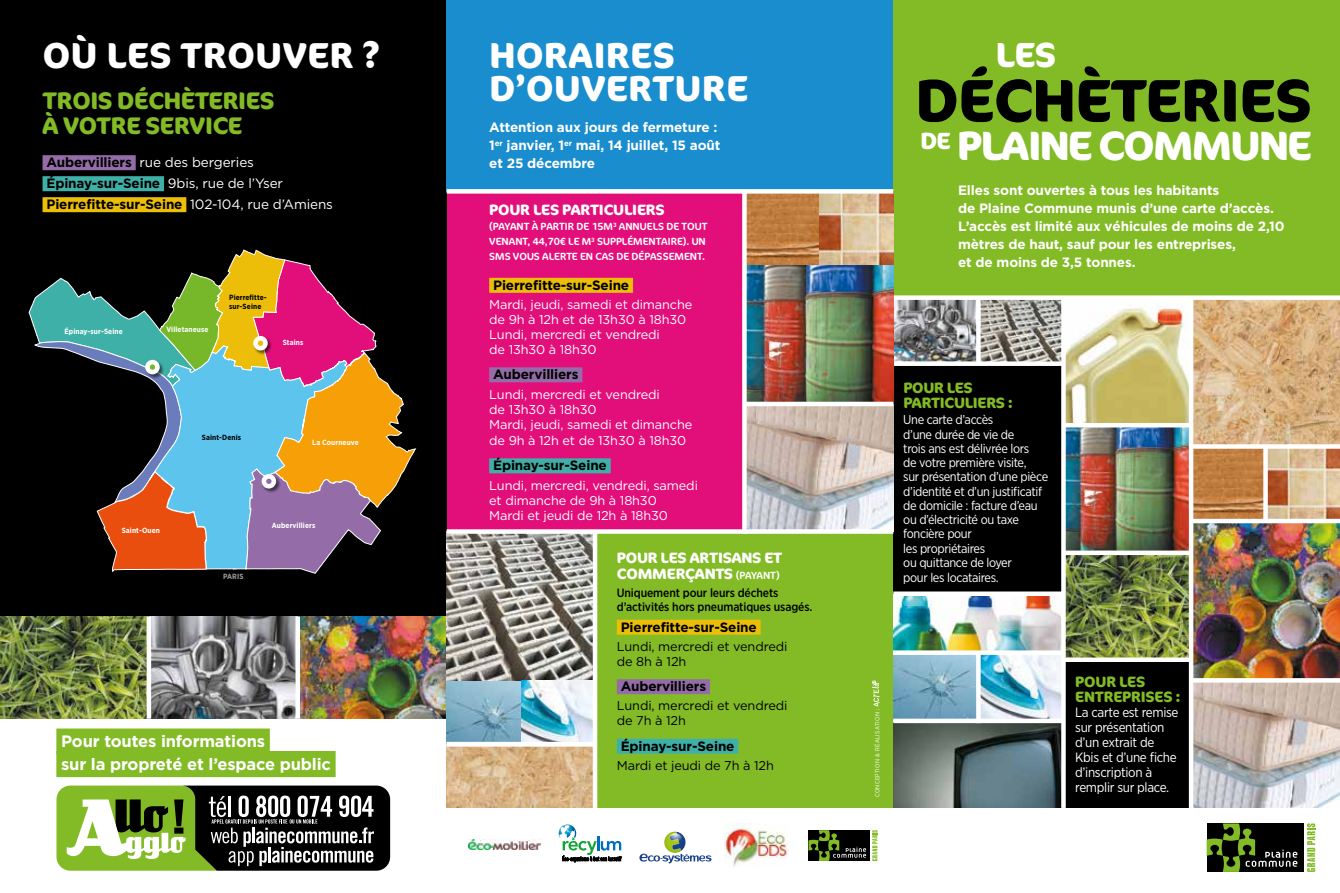
<style>
.page{position:relative;width:1340px;height:893px;background:#fff}
.page>*{position:absolute;margin:0;border:0;box-sizing:border-box;transform-origin:0 0}
.t1{font:700 60px "Cocon OT";letter-spacing:-.01em;color:#000}
.t2{font:700 40.95px "Cocon OT";letter-spacing:-.04em;color:#fff}
.t3{font:700 36px/33px "Cocon OT";letter-spacing:.015em;color:#fff}
.t4{font:700 34.8px "Cocon OT";color:#fff}
.t5{font:700 24px/25.5px "Cocon OT";letter-spacing:-.015em;color:#83bb26}
.t6{font:700 16.5px/22.5px "Gotham";letter-spacing:-.01em;color:#fff}
.t7{font:700 15px/16.5px "Cocon OT";letter-spacing:-.015em;color:#fff}
.t8{font:700 15px/15px "Cocon OT";letter-spacing:-.02em;color:#83bb26}
.t9{font:700 13.5px/18px "Gotham";letter-spacing:-.01em;color:#fff}
.t10{font:700 13.5px/21px "Gotham";letter-spacing:-.01em;color:#000}
.t11{font:13.5px/15px "Gotham Narrow";letter-spacing:-.025em;color:#fff}
.t12{font:12.75px/15px "Gotham";letter-spacing:-.01em;color:#fff}
.t13{font:12.75px/14.2px "Gotham Narrow";letter-spacing:-.03em;color:#fff}
.t14{font:12.75px/15px "Gotham";letter-spacing:-.01em;color:#000}
.t15{font:500 12px/13.5px "Gotham Narrow";letter-spacing:-.01em;color:#000}
.t16{font:10.5px/15px "Cocon OT";color:#fff}
.t17{font:700 7.5px "Gotham Narrow";letter-spacing:.015em;color:#fff}
.t18{font:700 7.5px/8.2px "Gotham Narrow";letter-spacing:.015em;color:#000}
.t19{font:700 7.5px "Gotham Narrow";letter-spacing:.015em;color:#9d9d9c}
.t20{font:6px "Gotham Narrow";letter-spacing:.05em;color:#fff}
.s1{font-weight:400;color:#fff}
.s2{font-weight:400;font-size:10.5px}
</style>
<div class="page">
<div style="left:893px;top:0;width:446px;height:298px;background:#83bb26"></div>
<div style="left:893px;top:362px;width:170px;height:231px;background:#000"></div>
<div style="left:1063px;top:661px;width:128px;height:147px;background:#000"></div>
<div style="left:1206px;top:823px;width:97px;height:49px;background:#000"></div>
<svg style="left:1307px;top:823px;width:8px;height:49px"></svg>
<svg style="left:1206px;top:823px;width:91px;height:49px"></svg>
<img style="left:1267px;top:449px;width:72px;height:70px">
<img style="left:893px;top:300px;width:168px;height:61px">
<img style="left:893px;top:655px;width:83px;height:64px">
<img style="left:893px;top:723px;width:168px;height:85px">
<img style="left:980px;top:655px;width:81px;height:64px">
<img style="left:1065px;top:555px;width:123px;height:102px">
<svg style="left:1193px;top:300px;width:146px;height:144px;background:#d6b081"></svg>
<svg style="left:1193px;top:449px;width:70px;height:70px;background:#be7e43"></svg>
<svg style="left:1193px;top:683px;width:146px;height:125px;background:#c7beb9"></svg>
<svg style="left:1065px;top:306px;width:123px;height:117px"></svg>
<img style="left:893px;top:596px;width:168px;height:54px">
<img style="left:1065px;top:427px;width:123px;height:124px">
<img style="left:1193px;top:523px;width:146px;height:155px">
<div style="left:893px;top:295px;width:446px;height:5px;background:#fff"></div>
<div style="left:893px;top:591px;width:170px;height:5px;background:#fff"></div>
<div style="left:1063px;top:657px;width:128px;height:5px;background:#fff"></div>
<svg style="left:1061px;top:300px;width:4px;height:508px"></svg>
<div style="left:1188px;top:298px;width:5px;height:510px;background:#fff"></div>
<hr style="left:976px;top:297px;width:4px;height:67px;background:#fff">
<svg style="left:1263px;top:449px;width:1px;height:70px"></svg>
<svg style="left:976px;top:655px;width:1px;height:64px"></svg>
<hr style="left:1063px;top:423px;width:128px;height:4px;background:#fff">
<div style="left:893px;top:361px;width:169px;height:5px;background:#fff"></div>
<div style="left:446px;top:191px;width:298px;height:340px;background:#e20f7b"></div>
<div style="left:595px;top:531px;width:298px;height:277px;background:#83bb26"></div>
<div style="left:0;top:0;width:446px;height:617px;background:#000"></div>
<img style="left:416px;top:617px;width:30px;height:102px">
<div style="left:446px;top:0;width:447px;height:191px;background:#198dcd"></div>
<svg style="left:872px;top:680px;width:7px;height:26px"></svg>
<svg style="left:639px;top:832px;width:72px;height:31px"></svg>
<img style="left:469px;top:839px;width:72px;height:11px">
<img style="left:724px;top:823px;width:64px;height:44px">
<div style="left:808px;top:830px;width:62px;height:31px;background:#000"></div>
<svg style="left:872px;top:830px;width:5px;height:31px"></svg>
<svg style="left:808px;top:830px;width:58px;height:31px"></svg>
<svg style="left:558px;top:824px;width:63px;height:38px"></svg>
<img style="left:819px;top:194px;width:74px;height:72px">
<img style="left:446px;top:534px;width:147px;height:208px">
<svg style="left:446px;top:746px;width:147px;height:62px;background:#d7b387"></svg>
<svg style="left:746px;top:194px;width:73px;height:72px;background:#bd7e44"></svg>
<svg style="left:746px;top:406px;width:147px;height:123px;background:#c7bdb9"></svg>
<img style="left:746px;top:266px;width:147px;height:136px">
<div style="left:446px;top:189px;width:447px;height:5px;background:#fff"></div>
<div style="left:43px;top:155px;width:93px;height:15px;background:#946da8"></div>
<div style="left:43px;top:176px;width:121px;height:15px;background:#3fb0a8"></div>
<div style="left:43px;top:197px;width:143px;height:15px;background:#ecbe0a"></div>
<svg style="left:28px;top:249px;width:388px;height:622px"></svg>
<div style="left:265px;top:478px;width:7px;height:7px;border:1px solid #fff;border-radius:50%"></div>
<img style="left:0;top:617px;width:147px;height:102px">
<div style="left:489px;top:278px;width:144px;height:15px;background:#ecbe0a"></div>
<div style="left:489px;top:367px;width:93px;height:15px;background:#946da8"></div>
<div style="left:489px;top:458px;width:121px;height:15px;background:#3fb0a8"></div>
<div style="left:617px;top:620px;width:143px;height:15px;background:#ecbe0a"></div>
<div style="left:617px;top:679px;width:93px;height:15px;background:#946da8"></div>
<div style="left:617px;top:739px;width:121px;height:15px;background:#3fb0a8"></div>
<hr style="left:147px;top:617px;width:4px;height:102px;background:#fff">
<div style="left:295px;top:617px;width:5px;height:102px;background:#fff"></div>
<div style="left:56px;top:728px;width:214px;height:27px;background:#83bb26"></div>
<div style="left:56px;top:751px;width:279px;height:26px;background:#83bb26"></div>
<div style="left:446px;top:529px;width:447px;height:5px;background:#fff"></div>
<hr style="left:593px;top:531px;width:4px;height:277px;background:#fff">
<svg style="left:742px;top:193px;width:2px;height:341px"></svg>
<h3 class="t3" style="left:43px;top:39px;width:339px">OÙ LES TROUVER ?</h3>
<h3 class="t5" style="left:43px;top:88px;width:233px">TROIS DÉCHÈTERIES<br>À VOTRE SERVICE</h3>
<p class="t10" style="left:46px;top:152px;width:288px">Aubervilliers <span class="s1">rue des bergeries<br></span>Épinay-sur-Seine <span class="s1">9bis, rue de l’Yser<br></span>Pierrefitte-sur-Seine <span class="s1">102-104, rue d’Amiens</span></p>
<p class="t17" style="left:64px;top:327px;width:60px">Épinay-sur-Seine</p>
<p class="t17" style="left:166px;top:325px;width:44px">Villetaneuse</p>
<p class="t18" style="left:229px;top:294px;width:39px">Pierrefitte&shy;sur-Seine</p>
<p class="t17" style="left:283px;top:337px;width:22px">Stains</p>
<p class="t18" style="left:202px;top:433px;width:41px">Saint-Denis</p>
<p class="t17" style="left:312px;top:437px;width:48px">La Courneuve</p>
<p class="t17" style="left:122px;top:525px;width:40px">Saint-Ouen</p>
<p class="t19" style="left:223px;top:572px;width:22px">PARIS</p>
<p class="t17" style="left:272px;top:520px;width:45px">Aubervilliers</p>
<p class="t6" style="left:61px;top:730px;width:271px">Pour toutes informations<br>sur la propreté et l’espace public</p>
<h3 class="t3" style="left:489px;top:39px;width:260px">HORAIRES<br>D’OUVERTURE</h3>
<p class="t9" style="left:489px;top:118px;width:233px">Attention aux jours de fermeture :<br>1<sup>er</sup> janvier, 1<sup>er</sup> mai, 14 juillet, 15 août et 25 décembre</p>
<p class="t7" style="left:489px;top:202px;width:177px">POUR LES PARTICULIERS</p>
<p class="t16" style="left:489px;top:219px;width:220px">(PAYANT À PARTIR DE 15M<sup>3</sup> ANNUELS DE TOUT<br>VENANT, 44,70€ LE M<sup>3</sup> SUPPLÉMENTAIRE). UN<br>SMS VOUS ALERTE EN CAS DE DÉPASSEMENT.</p>
<p class="t10" style="left:493px;top:274px;width:138px">Pierrefitte-sur-Seine</p>
<p class="t12" style="left:489px;top:297px;width:205px">Mardi, jeudi, samedi et dimanche de 9h à 12h et de 13h30 à 18h30<br>Lundi, mercredi et vendredi<br>de 13h30 à 18h30</p>
<p class="t10" style="left:493px;top:364px;width:87px">Aubervilliers</p>
<p class="t12" style="left:489px;top:386px;width:205px">Lundi, mercredi et vendredi<br>de 13h30 à 18h30<br>Mardi, jeudi, samedi et dimanche</p>
<p class="t12" style="left:489px;top:433px;width:198px">de 9h à 12h et de 13h30 à 18h30</p>
<p class="t10" style="left:493px;top:455px;width:115px">Épinay-sur-Seine</p>
<p class="t12" style="left:489px;top:477px;width:210px">Lundi, mercredi, vendredi, samedi et dimanche de 9h à 18h30<br>Mardi et jeudi de 12h à 18h30</p>
<p class="t7" style="left:617px;top:550px;width:167px">POUR LES ARTISANS ET<br>COMMERÇANTS <span class="s2">(PAYANT)</span></p>
<p class="t15" style="left:617px;top:586px;width:197px">Uniquement pour leurs déchets d’activités hors pneumatiques usagés.</p>
<p class="t10" style="left:620px;top:616px;width:138px">Pierrefitte-sur-Seine</p>
<p class="t14" style="left:617px;top:639px;width:172px">Lundi, mercredi et vendredi de 8h à 12h</p>
<p class="t10" style="left:620px;top:676px;width:87px">Aubervilliers</p>
<p class="t14" style="left:617px;top:698px;width:172px">Lundi, mercredi et vendredi de 7h à 12h</p>
<p class="t10" style="left:620px;top:735px;width:115px">Épinay-sur-Seine</p>
<p class="t14" style="left:617px;top:758px;width:159px">Mardi et jeudi de 7h à 12h</p>
<h3 class="t4" style="left:995px;top:34px;width:62px">LES</h3>
<h1 class="t1" style="left:915px;top:65px;width:398px">DÉCHÈTERIES</h1>
<h2 class="t2" style="left:920px;top:122px;width:393px"><sup>DE</sup> PLAINE COMMUNE</h2>
<p class="t9" style="left:958px;top:181px;width:328px">Elles sont ouvertes à tous les habitants<br>de Plaine Commune munis d’une carte d’accès.<br>L’accès est limité aux véhicules de moins de 2,10 mètres de haut, sauf pour les entreprises,<br>et de moins de 3,5 tonnes.</p>
<p class="t8" style="left:903px;top:381px;width:111px">POUR LES<br>PARTICULIERS :</p>
<p class="t13" style="left:903px;top:412px;width:146px">Une carte d’accès<br>d’une durée de vie de<br>trois ans est délivrée lors<br>de votre première visite,<br>sur présentation d’une pièce d’identité et d’un justificatif de domicile : facture d’eau ou d’électricité ou taxe foncière pour<br>les propriétaires<br>ou quittance de loyer<br>pour les locataires.</p>
<p class="t20" style="left:873px;top:797px;width:90px;rotate:-90deg">CONCEPTION &amp; RÉALISATION :</p>
<p class="t8" style="left:1075px;top:675px;width:107px">POUR LES<br>ENTREPRISES :</p>
<p class="t11" style="left:1075px;top:705px;width:105px">La carte est remise sur présentation d’un extrait de<br>Kbis et d’une fiche d’inscription à remplir sur place.</p>
</div>
